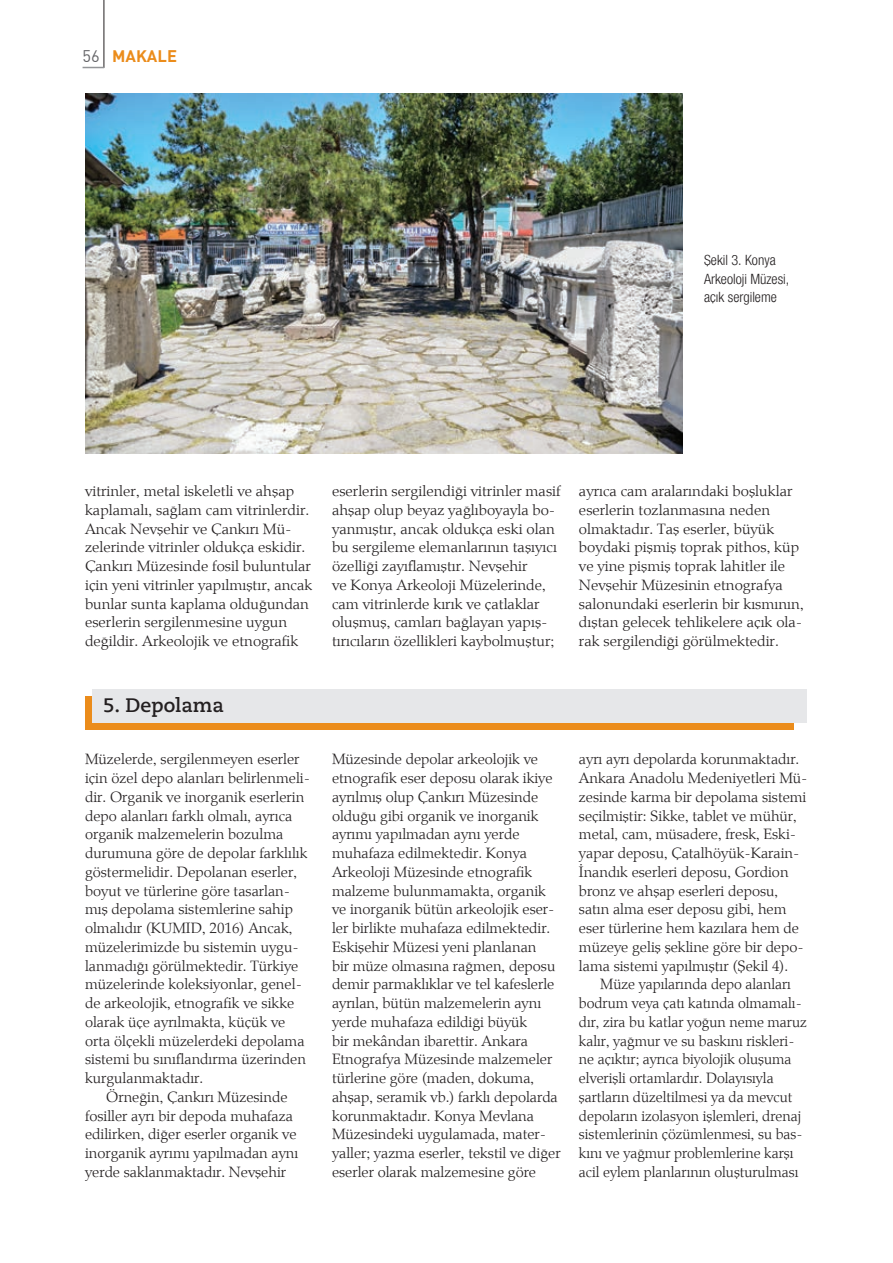
<style>
.page{position:relative;width:893px;height:1263px;background:#fff}
.page>*{position:absolute;margin:0;border:0;box-sizing:border-box;transform-origin:0 0}
.arabaslik{font:700 19.5px "Caecilia";color:#231f20}
.t1{font:16.5px "dinbold T";color:#eb8c1b}
.metin{font:15px/18.8px "Palatino Light T";color:#231f20}
.resimalti{font:14.25px/18.3px "Helvetica LCT";color:#231f20}
.s1{font-family:"DINPLAINT";color:#636366}
</style>
<div class="page">
<hr style="left:104px;top:0;width:1px;height:68px;background:#231f20">
<svg style="left:83px;top:67px;width:21px;height:1px"></svg>
<div style="left:85px;top:696px;width:709px;height:34px;background:#eb8c1b"></div>
<div style="left:92px;top:689px;width:715px;height:34px;background:#e6e7e9"></div>
<img style="left:85px;top:94px;width:597px;height:360px">
<p class="t1" style="left:83px;top:46px;width:96px"><span class="s1">56</span> MAKALE</p>
<p class="resimalti" style="left:704px;top:251px;width:87px">Şekil 3. Konya<br>Arkeoloji Müzesi, açık sergileme</p>
<p class="metin" style="left:85px;top:482px;width:229px">vitrinler, metal iskeletli ve ahşap kaplamalı, sağlam cam vitrinlerdir.<br>Ancak Nevşehir ve Çankırı Mü&shy;zelerinde vitrinler oldukça eskidir.<br>Çankırı Müzesinde fosil buluntular için yeni vitrinler yapılmıştır, ancak bunlar sunta kaplama olduğundan eserlerin sergilenmesine uygun değildir. Arkeolojik ve etnografik</p>
<p class="metin" style="left:332px;top:482px;width:230px">eserlerin sergilendiği vitrinler masif ahşap olup beyaz yağlıboyayla bo&shy;yanmıştır, ancak oldukça eski olan bu sergileme elemanlarının taşıyıcı özelliği zayıflamıştır. Nevşehir<br>ve Konya Arkeoloji Müzelerinde, cam vitrinlerde kırık ve çatlaklar oluşmuş, camları bağlayan yapış&shy;tırıcıların özellikleri kaybolmuştur;</p>
<p class="metin" style="left:579px;top:482px;width:226px">ayrıca cam aralarındaki boşluklar eserlerin tozlanmasına neden olmaktadır. Taş eserler, büyük boydaki pişmiş toprak pithos, küp ve yine pişmiş toprak lahitler ile Nevşehir Müzesinin etnografya salonundaki eserlerin bir kısmının, dıştan gelecek tehlikelere açık ola&shy;rak sergilendiği görülmektedir.</p>
<p class="arabaslik" style="left:103px;top:694px;width:122px">5. Depolama</p>
<p class="metin" style="left:85px;top:750px;width:227px">Müzelerde, sergilenmeyen eserler için özel depo alanları belirlenmeli&shy;dir. Organik ve inorganik eserlerin depo alanları farklı olmalı, ayrıca organik malzemelerin bozulma durumuna göre de depolar farklılık göstermelidir. Depolanan eserler, boyut ve türlerine göre tasarlan&shy;mış depolama sistemlerine sahip olmalıdır (KUMID, 2016) Ancak, müzelerimizde bu sistemin uygu&shy;lanmadığı görülmektedir. Türkiye müzelerinde koleksiyonlar, genel&shy;de arkeolojik, etnografik ve sikke olarak üçe ayrılmakta, küçük ve orta ölçekli müzelerdeki depolama sistemi bu sınıflandırma üzerinden kurgulanmaktadır.</p>
<p class="metin" style="left:85px;top:1088px;width:215px;text-indent:21px">Örneğin, Çankırı Müzesinde fosiller ayrı bir depoda muhafaza edilirken, diğer eserler organik ve inorganik ayrımı yapılmadan aynı yerde saklanmaktadır. Nevşehir</p>
<p class="metin" style="left:332px;top:750px;width:230px">Müzesinde depolar arkeolojik ve etnografik eser deposu olarak ikiye ayrılmış olup Çankırı Müzesinde olduğu gibi organik ve inorganik ayrımı yapılmadan aynı yerde muhafaza edilmektedir. Konya Arkeoloji Müzesinde etnografik malzeme bulunmamakta, organik ve inorganik bütün arkeolojik eser&shy;ler birlikte muhafaza edilmektedir.<br>Eskişehir Müzesi yeni planlanan<br>bir müze olmasına rağmen, deposu demir parmaklıklar ve tel kafeslerle ayrılan, bütün malzemelerin aynı yerde muhafaza edildiği büyük<br>bir mekândan ibarettir. Ankara Etnografya Müzesinde malzemeler türlerine göre (maden, dokuma, ahşap, seramik vb.) farklı depolarda korunmaktadır. Konya Mevlana Müzesindeki uygulamada, mater&shy;yaller; yazma eserler, tekstil ve diğer eserler olarak malzemesine göre</p>
<p class="metin" style="left:579px;top:750px;width:230px">ayrı ayrı depolarda korunmaktadır.<br>Ankara Anadolu Medeniyetleri Mü&shy;zesinde karma bir depolama sistemi seçilmiştir: Sikke, tablet ve mühür, metal, cam, müsadere, fresk, Eski&shy;yapar deposu, Çatalhöyük-Karain-İnandık eserleri deposu, Gordion bronz ve ahşap eserleri deposu, satın alma eser deposu gibi, hem eser türlerine hem kazılara hem de müzeye geliş şekline göre bir depo&shy;lama sistemi yapılmıştır (Şekil 4).</p>
<p class="metin" style="left:579px;top:975px;width:229px;text-indent:21px">Müze yapılarında depo alanları bodrum veya çatı katında olmamalı&shy;dır, zira bu katlar yoğun neme maruz kalır, yağmur ve su baskını riskleri&shy;ne açıktır; ayrıca biyolojik oluşuma elverişli ortamlardır. Dolayısıyla şartların düzeltilmesi ya da mevcut depoların izolasyon işlemleri, drenaj sistemlerinin çözümlenmesi, su bas&shy;kını ve yağmur problemlerine karşı acil eylem planlarının oluşturulması</p>
</div>
